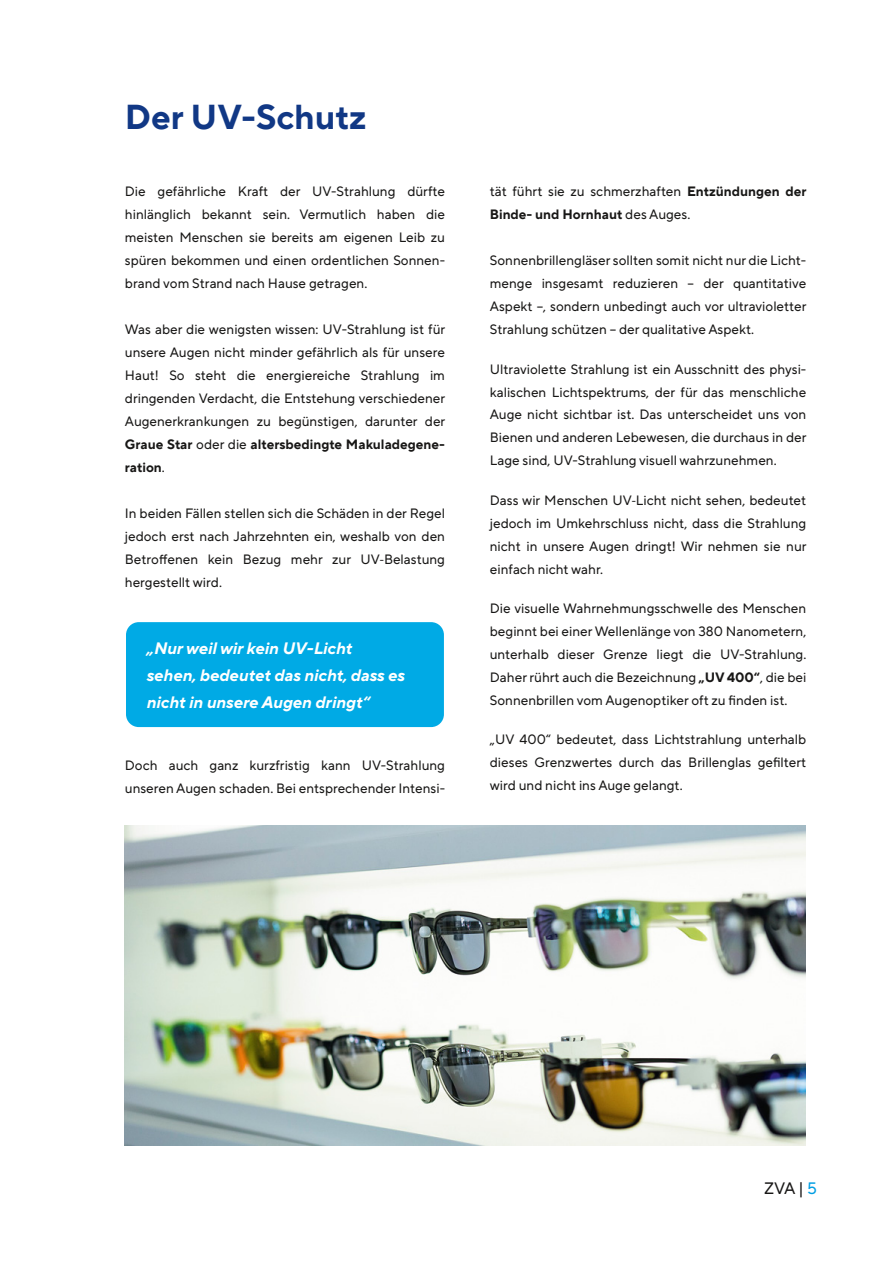
<style>
.page{position:relative;width:893px;height:1263px;background:#fff}
.page>*{position:absolute;margin:0;border:0;box-sizing:border-box;transform-origin:0 0}
.t1{font:700 34.5px "TT Norms Pro";color:#113885}
.t2{font:italic 700 16.5px/27px "TT Norms Pro";color:#fff}
.t3{font:16.5px "TT Norms Pro";color:#181716}
.t4{font:13.5px/23px "TT Norms Pro";color:#181716;text-align:justify}
.s1{font-weight:700}
.s2{font-family:"Myriad Pro"}
.s3{color:#009ee3}
</style>
<div class="page">
<div style="left:126px;top:622px;width:318px;height:105px;background:#00aae5;border-radius:13px"></div>
<img style="left:125px;top:825px;width:680px;height:320px">
<h1 class="t1" style="left:125px;top:91px;width:243px">Der UV-Schutz</h1>
<p class="t4" style="left:125px;top:179px;width:322px">Die gefährliche Kraft der UV-Strahlung dürfte hinlänglich bekannt sein. Vermutlich haben die meisten Menschen sie bereits am eigenen Leib zu spüren bekommen und einen ordentlichen Sonnen&shy;brand vom Strand nach Hause getragen.</p>
<p class="t4" style="left:125px;top:317px;width:322px">Was aber die wenigsten wissen: UV-Strahlung ist für unsere Augen nicht minder gefährlich als für unsere Haut! So steht die energiereiche Strahlung im dringenden Verdacht, die Entstehung verschiedener Augenerkrankungen zu begünstigen, darunter der <span class="s1">Graue Star</span> oder die <span class="s1">altersbedingte Makuladegene&shy;ration</span>.</p>
<p class="t4" style="left:125px;top:500px;width:322px">In beiden Fällen stellen sich die Schäden in der Regel jedoch erst nach Jahrzehnten ein, weshalb von den Betroffenen kein Bezug mehr zur UV<span class="s2">‐</span>Belastung hergestellt wird.</p>
<p class="t2" style="left:146px;top:633px;width:260px">„Nur weil wir kein UV-Licht sehen, bedeutet das nicht, dass es nicht in unsere Augen dringt“</p>
<p class="t4" style="left:125px;top:753px;width:322px">Doch auch ganz kurzfristig kann UV-Strahlung unseren Augen schaden. Bei entsprechender Intensi-</p>
<p class="t4" style="left:490px;top:179px;width:318px">tät führt sie zu schmerzhaften <span class="s1">Entzündungen der<br>Binde- und Hornhaut</span> des Auges.</p>
<p class="t4" style="left:490px;top:248px;width:318px">Sonnenbrillengläser sollten somit nicht nur die Licht&shy;menge insgesamt reduzieren – der quantitative Aspekt –, sondern unbedingt auch vor ultravioletter Strahlung schützen – der qualitative Aspekt.</p>
<p class="t4" style="left:490px;top:356px;width:318px">Ultraviolette Strahlung ist ein Ausschnitt des physi&shy;kalischen Lichtspektrums, der für das menschliche Auge nicht sichtbar ist. Das unterscheidet uns von Bienen und anderen Lebewesen, die durchaus in der Lage sind, UV-Strahlung visuell wahrzunehmen.</p>
<p class="t4" style="left:490px;top:488px;width:318px">Dass wir Menschen UV<span class="s2">‐</span>Licht nicht sehen, bedeutet jedoch im Umkehrschluss nicht, dass die Strahlung nicht in unsere Augen dringt! Wir nehmen sie nur einfach nicht wahr.</p>
<p class="t4" style="left:490px;top:596px;width:318px">Die visuelle Wahrnehmungsschwelle des Menschen beginnt bei einer Wellenlänge von 380 Nanometern, unterhalb dieser Grenze liegt die UV-Strahlung.<br>Daher rührt auch die Bezeichnung <span class="s1">„UV 400“</span>, die bei Sonnenbrillen vom Augenoptiker oft zu finden ist.</p>
<p class="t4" style="left:490px;top:727px;width:318px">„UV 400“ bedeutet, dass Lichtstrahlung unterhalb dieses Grenzwertes durch das Brillenglas gefiltert wird und nicht ins Auge gelangt.</p>
<p class="t3" style="left:764px;top:1177px;width:54px">ZVA | <span class="s3">5</span></p>
</div>
